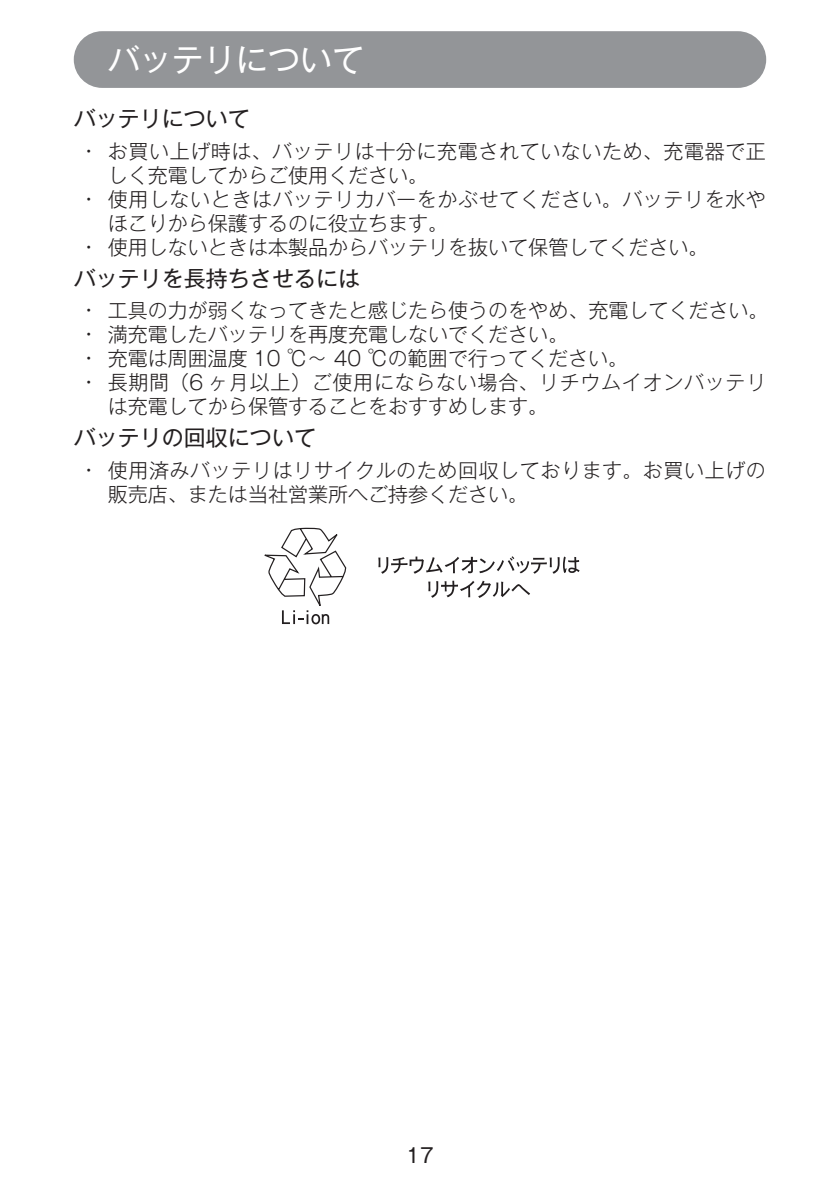
<style>
.page{position:relative;width:840px;height:1191px;background:#fff}
.page>*{position:absolute;margin:0;border:0;box-sizing:border-box;transform-origin:0 0}
.t1{font:32px "Gothic MB101 Pro";color:#fff}
.t2{font:22px "Gothic MB101 Pro";color:#231f20}
.t3{font:300 20px/24px "Gothic MB101 Pro";letter-spacing:.03em;color:#231f20}
.t4{font:300 20px "Gothic MB101 Pro";color:#231f20}
.t5{font:300 20px/24px "Gothic MB101 Pro";letter-spacing:.035em;color:#231f20}
.t6{font:20px "Gothic MB101 Pro";color:#231f20}
</style>
<div class="page">
<div style="left:74px;top:31px;width:691px;height:57px;background:#939598;border-radius:28px"></div>
<svg style="left:378px;top:556px;width:201px;height:18px"></svg>
<svg style="left:428px;top:580px;width:102px;height:18px"></svg>
<svg style="left:264px;top:527px;width:82px;height:97px"></svg>
<h1 class="t1" style="left:108px;top:33px;width:258px">バッテリについて</h1>
<p class="t2" style="left:74px;top:100px;width:177px">バッテリについて</p>
<p class="t3" style="left:108px;top:137px;width:659px;text-indent:-23px">• お買い上げ時は、バッテリは十分に充電されていないため、充電器で正しく充電してからご使用ください。</p>
<p class="t3" style="left:108px;top:185px;width:659px;text-indent:-23px">• 使用しないときはバッテリカバーをかぶせてください。バッテリを水やほこりから保護するのに役立ちます。</p>
<p class="t4" style="left:85px;top:231px;width:624px">• 使用しないときは本製品からバッテリを抜いて保管してください。</p>
<p class="t2" style="left:74px;top:260px;width:287px">バッテリを長持ちさせるには</p>
<p class="t4" style="left:85px;top:294px;width:684px">• 工具の力が弱くなってきたと感じたら使うのをやめ、充電してください。</p>
<p class="t4" style="left:85px;top:318px;width:484px">• 満充電したバッテリを再度充電しないでください。</p>
<p class="t4" style="left:85px;top:342px;width:544px">• 充電は周囲温度 10 ℃～ 40 ℃の範囲で行ってください。</p>
<p class="t5" style="left:108px;top:368px;width:659px;text-indent:-23px">• 長期間（6 ヶ月以上）ご使用にならない場合、リチウムイオンバッテリは充電してから保管することをおすすめします。</p>
<p class="t2" style="left:74px;top:419px;width:243px">バッテリの回収について</p>
<p class="t3" style="left:108px;top:455px;width:659px;text-indent:-23px">• 使用済みバッテリはリサイクルのため回収しております。お買い上げの販売店、または当社営業所へご持参ください。</p>
<p class="t6" style="left:406px;top:1139px;width:29px">17</p>
</div>
